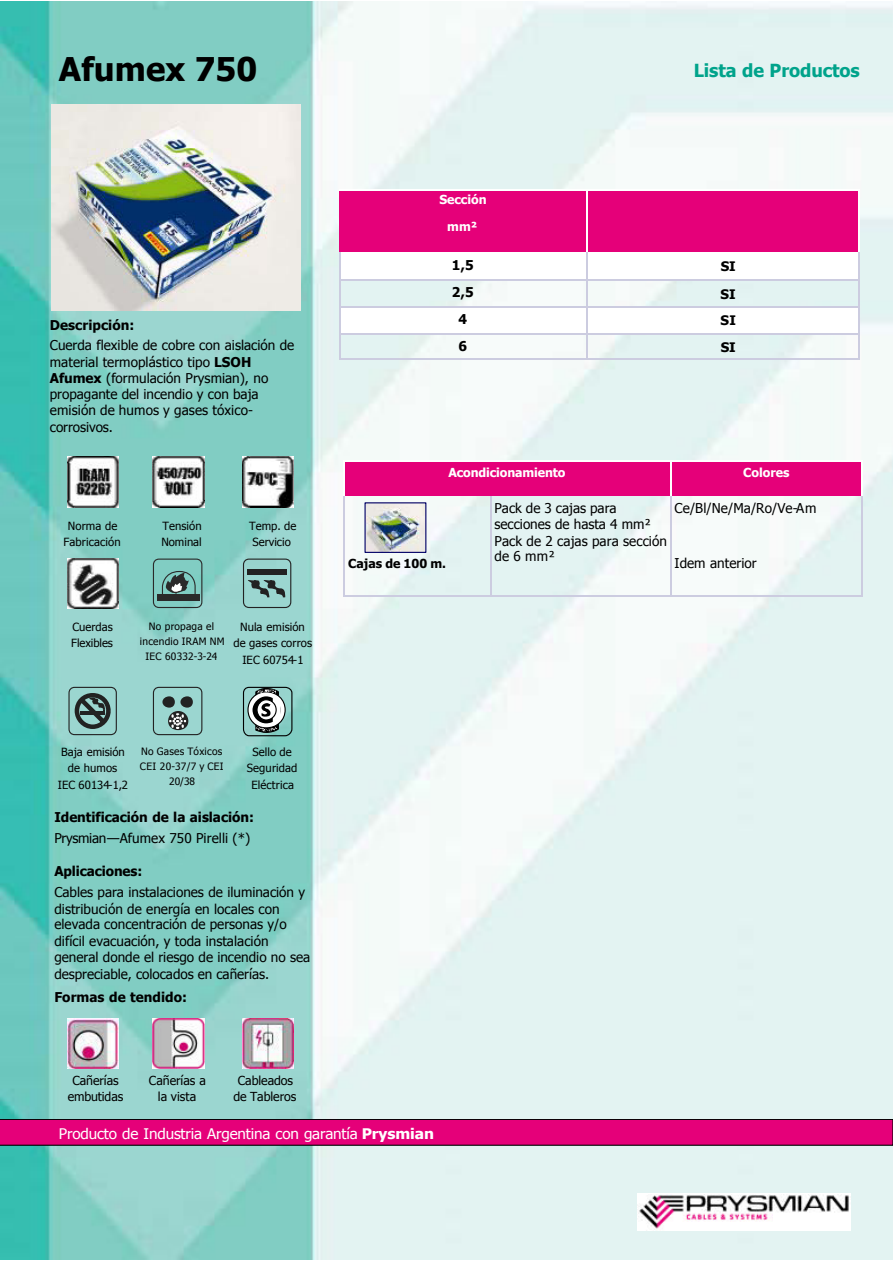
<style>
.page{position:relative;width:893px;height:1263px;background:#fff}
.page>*{position:absolute;margin:0;border:0;box-sizing:border-box;transform-origin:0 0}
.t1{font:700 32.7px "Tahoma";color:#000}
.t2{font:700 18px "Tahoma";letter-spacing:-.005em;color:#00a38b}
.t3{font:14.7px "Tahoma";letter-spacing:-.01em;color:#fff;scale:1.04 1}
.t4{font:13.5px/16.5px "Tahoma";color:#000}
.t5{font:700 13.5px/27px "Tahoma";letter-spacing:-.005em;color:#000;text-align:center}
.t6{font:700 13.05px/27.8px "Tahoma";letter-spacing:.015em;color:#000}
.t7{font:12.3px/16.8px "Tahoma";letter-spacing:-.005em;color:#000;text-align:center}
.t8{font:700 12.3px/27px "Tahoma";letter-spacing:-.01em;color:#fff;text-align:center}
.t9{font:700 12.3px "Tahoma";letter-spacing:.005em;color:#000}
.t10{font:11.25px/15.8px "Tahoma";letter-spacing:.005em;color:#000;text-align:center}
.t11{font:10.2px/14.7px "Tahoma";letter-spacing:.025em;color:#000;text-align:center}
.s1{font-weight:700}
</style>
<div class="page">
<img style="left:0;top:2px;width:892px;height:1257px">
<svg style="left:0;top:1119px;width:892px;height:27px;background:#d30170"></svg>
<img style="left:637px;top:1194px;width:213px;height:37px">
<div style="left:339px;top:189px;width:247px;height:63px;background:#e50079"></div>
<div style="left:586px;top:189px;width:273px;height:63px;background:#e50079"></div>
<div style="left:339px;top:252px;width:247px;height:27px;background:#fff"></div>
<div style="left:586px;top:252px;width:273px;height:27px;background:#fff"></div>
<div style="left:339px;top:306px;width:247px;height:27px;background:#fff"></div>
<div style="left:586px;top:306px;width:273px;height:27px;background:#fff"></div>
<hr style="left:586px;top:189px;width:2px;height:63px;background:#fff">
<hr style="left:858px;top:189px;width:1px;height:63px;background:#fff">
<hr style="left:339px;top:252px;width:1px;height:108px;background:#cccce0">
<hr style="left:586px;top:252px;width:2px;height:108px;background:#cccce0">
<hr style="left:858px;top:252px;width:1px;height:108px;background:#cccce0">
<hr style="left:339px;top:189px;width:520px;height:1px;background:#fff">
<hr style="left:340px;top:279px;width:518px;height:1px;background:#cccce0">
<hr style="left:340px;top:306px;width:518px;height:1px;background:#cccce0">
<hr style="left:340px;top:333px;width:518px;height:1px;background:#cccce0">
<hr style="left:339px;top:359px;width:520px;height:1px;background:#cccce0">
<div style="left:670px;top:460px;width:192px;height:36px;background:#e50079"></div>
<div style="left:344px;top:460px;width:326px;height:36px;background:#e50079"></div>
<hr style="left:670px;top:461px;width:1px;height:35px;background:#fff">
<hr style="left:861px;top:460px;width:1px;height:36px;background:#fff">
<hr style="left:344px;top:496px;width:1px;height:100px;background:#cccce0">
<hr style="left:490px;top:496px;width:1px;height:100px;background:#cccce0">
<hr style="left:670px;top:496px;width:1px;height:100px;background:#cccce0">
<hr style="left:861px;top:496px;width:1px;height:100px;background:#cccce0">
<hr style="left:344px;top:460px;width:1px;height:36px;background:#fff">
<hr style="left:344px;top:460px;width:518px;height:1px;background:#fff">
<hr style="left:344px;top:595px;width:518px;height:1px;background:#cccce0">
<img style="left:366px;top:504px;width:58px;height:47px">
<img style="left:152px;top:1018px;width:52px;height:51px">
<img style="left:68px;top:1018px;width:50px;height:51px">
<img style="left:242px;top:1018px;width:51px;height:51px">
<img style="left:68px;top:457px;width:50px;height:50px">
<img style="left:68px;top:558px;width:50px;height:51px">
<img style="left:152px;top:457px;width:52px;height:50px">
<img style="left:242px;top:457px;width:51px;height:50px">
<svg style="left:152px;top:558px;width:51px;height:51px;background:#689a94"></svg>
<svg style="left:68px;top:686px;width:49px;height:50px;background:#6d928e"></svg>
<svg style="left:242px;top:558px;width:50px;height:51px;background:#82b1ac"></svg>
<div style="left:247px;top:569px;width:39px;height:6px;background:#222"></div>
<svg style="left:152px;top:686px;width:51px;height:50px;background:#80aaa6"></svg>
<svg style="left:242px;top:686px;width:51px;height:51px"></svg>
<img style="left:51px;top:105px;width:250px;height:205px">
<h1 class="t1" style="left:59px;top:46px;width:200px">Afumex 750</h1>
<h2 class="t2" style="left:693px;top:57px;width:168px">Lista de Productos</h2>
<p class="t5" style="left:50px;top:310px;width:86px">Descripción:</p>
<p class="t4" style="left:50px;top:336px;width:246px">Cuerda flexible de cobre con aislación de material termoplástico tipo <span class="s1">LSOH<br>Afumex</span> (formulación Prysmian), no propagante del incendio y con baja emisión de humos y gases tóxico&shy;corrosivos.</p>
<p class="t10" style="left:63px;top:517px;width:59px">Norma de<br>Fabricación</p>
<p class="t10" style="left:161px;top:517px;width:42px;text-align:left">Tensión<br>Nominal</p>
<p class="t10" style="left:249px;top:517px;width:49px">Temp. de<br>Servicio</p>
<p class="t10" style="left:71px;top:619px;width:43px;text-align:left">Cuerdas<br>Flexibles</p>
<p class="t11" style="left:140px;top:618px;width:86px">No propaga el incendio IRAM NM</p>
<p class="t11" style="left:146px;top:649px;width:73px">IEC 60332-3-24</p>
<p class="t10" style="left:233px;top:619px;width:80px">Nula emisión de gases corros</p>
<p class="t10" style="left:242px;top:651px;width:63px">IEC 60754-1</p>
<p class="t10" style="left:61px;top:743px;width:65px">Baja emisión de humos</p>
<p class="t10" style="left:58px;top:776px;width:72px">IEC 60134-1,2</p>
<p class="t11" style="left:140px;top:743px;width:85px;text-align:left">No Gases Tóxicos<br>CEI 20-37/7 y CEI</p>
<p class="t11" style="left:169px;top:774px;width:27px">20/38</p>
<p class="t10" style="left:247px;top:743px;width:52px">Sello de<br>Seguridad</p>
<p class="t10" style="left:251px;top:776px;width:44px">Eléctrica</p>
<p class="t5" style="left:54px;top:803px;width:201px">Identificación de la aislación:</p>
<p class="t4" style="left:54px;top:829px;width:197px">Prysmian—Afumex 750 Pirelli (*)</p>
<p class="t5" style="left:54px;top:857px;width:89px">Aplicaciones:</p>
<p class="t4" style="left:54px;top:883px;width:257px">Cables para instalaciones de iluminación y distribución de energía en locales con elevada concentración de personas y/o difícil evacuación, y toda instalación general donde el riesgo de incendio no sea despreciable, colocados en cañerías.</p>
<p class="t5" style="left:54px;top:983px;width:134px">Formas de tendido:</p>
<p class="t7" style="left:68px;top:1071px;width:57px">Cañerías embutidas</p>
<p class="t7" style="left:149px;top:1071px;width:58px">Cañerías a la vista</p>
<p class="t7" style="left:233px;top:1071px;width:64px">Cableados de Tableros</p>
<p class="t8" style="left:439px;top:185px;width:49px">Sección mm²</p>
<p class="t5" style="left:452px;top:251px;width:24px">1,5<br>2,5<br>4<br>6</p>
<p class="t8" style="left:448px;top:458px;width:119px">Acondicionamiento</p>
<p class="t6" style="left:720px;top:252px;width:17px">SI<br>SI</p>
<p class="t6" style="left:720px;top:307px;width:17px;line-height:26.2px">SI<br>SI</p>
<p class="t8" style="left:743px;top:458px;width:48px">Colores</p>
<p class="t9" style="left:348px;top:555px;width:99px">Cajas de 100 m.</p>
<p class="t4" style="left:494px;top:499px;width:174px">Pack de 3 cajas para secciones de hasta 4 mm²<br>Pack de 2 cajas para sección de 6 mm²</p>
<p class="t4" style="left:674px;top:499px;width:143px">Ce/Bl/Ne/Ma/Ro/Ve-Am</p>
<p class="t4" style="left:674px;top:554px;width:84px">Idem anterior</p>
<p class="t3" style="left:59px;top:1123px;width:362px">Producto de Industria Argentina con garantía <span class="s1">Prysmian</span></p>
</div>
